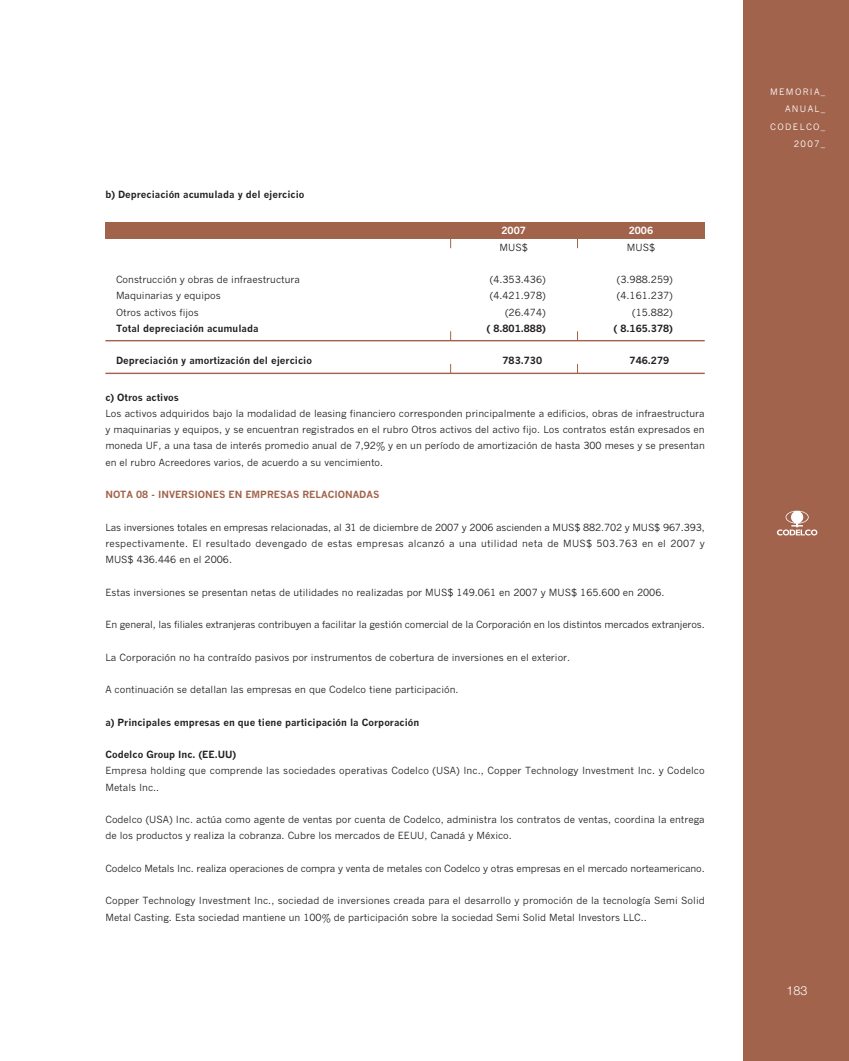
<style>
.page{position:relative;width:849px;height:1061px;background:#fff}
.page>*{position:absolute;margin:0;border:0;box-sizing:border-box;transform-origin:0 0}
.t1{font:300 12.5px "Helvetica Neue LT Std";color:#fff}
.t2{font:9.75px/16.2px "News Gothic";color:#231f20}
.t3{font:700 9.75px "News Gothic";color:#231f20}
.t4{font:700 9.75px "News Gothic";color:#a1634b}
.t5{font:700 9.75px "News Gothic";color:#fff}
.t6{font:8.75px/17px "News Gothic";letter-spacing:.15em;color:#fff;text-align:right}
</style>
<div class="page">
<div style="left:743px;top:0;width:105px;height:1061px;background:#a1634b"></div>
<div style="left:105px;top:222px;width:599px;height:17px;background:#a1634b"></div>
<hr style="left:105px;top:340px;width:599px;height:1px;background:#a1634b">
<hr style="left:105px;top:373px;width:599px;height:1px;background:#a1634b">
<svg style="left:776px;top:511px;width:41px;height:24px"></svg>
<p class="t3" style="left:105px;top:191px;width:200px">b) Depreciación acumulada y del ejercicio</p>
<p class="t5" style="left:501px;top:227px;width:26px">2007</p>
<p class="t5" style="left:628px;top:227px;width:26px">2006</p>
<p class="t2" style="left:499px;top:240px;width:30px">MUS$</p>
<p class="t2" style="left:626px;top:240px;width:30px">MUS$</p>
<p class="t2" style="left:116px;top:272px;width:185px">Construcción y obras de infraestructura</p>
<p class="t2" style="left:489px;top:272px;width:57px">(4.353.436)</p>
<p class="t2" style="left:616px;top:272px;width:57px">(3.988.259)</p>
<p class="t2" style="left:116px;top:289px;width:106px">Maquinarias y equipos</p>
<p class="t2" style="left:489px;top:289px;width:57px">(4.421.978)</p>
<p class="t2" style="left:616px;top:289px;width:57px">(4.161.237)</p>
<p class="t2" style="left:116px;top:305px;width:84px">Otros activos fijos</p>
<p class="t2" style="left:505px;top:305px;width:42px">(26.474)</p>
<p class="t2" style="left:632px;top:305px;width:42px">(15.882)</p>
<p class="t3" style="left:116px;top:324px;width:144px">Total depreciación acumulada</p>
<p class="t3" style="left:486px;top:324px;width:60px">( 8.801.888)</p>
<p class="t3" style="left:613px;top:324px;width:60px">( 8.165.378)</p>
<p class="t3" style="left:116px;top:357px;width:197px">Depreciación y amortización del ejercicio</p>
<p class="t3" style="left:502px;top:357px;width:41px">783.730</p>
<p class="t3" style="left:629px;top:357px;width:41px">746.279</p>
<p class="t3" style="left:105px;top:393px;width:75px">c) Otros activos</p>
<p class="t2" style="left:105px;top:406px;width:600px;text-align:justify">Los activos adquiridos bajo la modalidad de leasing financiero corresponden principalmente a edificios, obras de infraestructura y maquinarias y equipos, y se encuentran registrados en el rubro Otros activos del activo fijo. Los contratos están expresados en moneda UF, a una tasa de interés promedio anual de 7,92% y en un período de amortización de hasta 300 meses y se presentan en el rubro Acreedores varios, de acuerdo a su vencimiento.</p>
<p class="t4" style="left:105px;top:491px;width:275px">NOTA 08 - INVERSIONES EN EMPRESAS RELACIONADAS</p>
<p class="t2" style="left:105px;top:520px;width:600px;text-align:justify">Las inversiones totales en empresas relacionadas, al 31 de diciembre de 2007 y 2006 ascienden a MUS$ 882.702 y MUS$ 967.393, respectivamente. El resultado devengado de estas empresas alcanzó a una utilidad neta de MUS$ 503.763 en el 2007 y MUS$ 436.446 en el 2006.</p>
<p class="t2" style="left:105px;top:585px;width:560px">Estas inversiones se presentan netas de utilidades no realizadas por MUS$ 149.061 en 2007 y MUS$ 165.600 en 2006.</p>
<p class="t2" style="left:105px;top:617px;width:600px">En general, las filiales extranjeras contribuyen a facilitar la gestión comercial de la Corporación en los distintos mercados extranjeros.</p>
<p class="t2" style="left:105px;top:650px;width:466px">La Corporación no ha contraído pasivos por instrumentos de cobertura de inversiones en el exterior.</p>
<p class="t2" style="left:105px;top:682px;width:354px">A continuación se detallan las empresas en que Codelco tiene participación.</p>
<p class="t3" style="left:105px;top:718px;width:315px">a) Principales empresas en que tiene participación la Corporación</p>
<p class="t3" style="left:105px;top:751px;width:132px">Codelco Group Inc. (EE.UU)</p>
<p class="t2" style="left:105px;top:764px;width:600px">Empresa holding que comprende las sociedades operativas Codelco (USA) Inc., Copper Technology Investment Inc. y Codelco<br>Metals Inc..</p>
<p class="t2" style="left:105px;top:812px;width:600px">Codelco (USA) Inc. actúa como agente de ventas por cuenta de Codelco, administra los contratos de ventas, coordina la entrega de los productos y realiza la cobranza. Cubre los mercados de EEUU, Canadá y México.</p>
<p class="t2" style="left:105px;top:861px;width:600px">Codelco Metals Inc. realiza operaciones de compra y venta de metales con Codelco y otras empresas en el mercado norteamericano.</p>
<p class="t2" style="left:105px;top:894px;width:600px">Copper Technology Investment Inc., sociedad de inversiones creada para el desarrollo y promoción de la tecnología Semi Solid<br>Metal Casting. Esta sociedad mantiene un 100% de participación sobre la sociedad Semi Solid Metal Investors LLC..</p>
<p class="t6" style="left:769px;top:85px;width:57px">MEMORIA_<br>ANUAL_<br>CODELCO_<br>2007_</p>
<p class="t1" style="left:786px;top:986px;width:22px">183</p>
</div>
